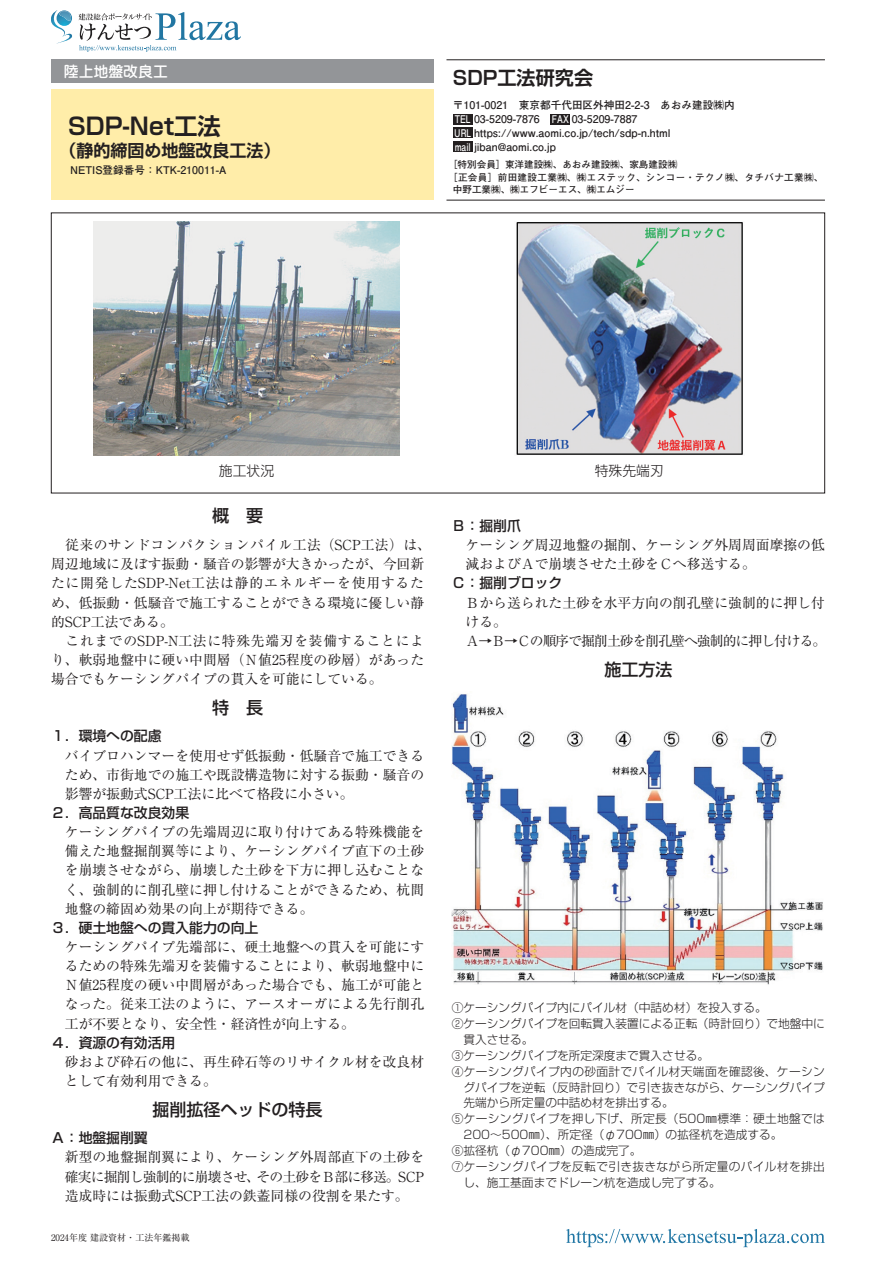
<style>
.page{position:relative;width:893px;height:1263px;background:#fff}
.page>*{position:absolute;margin:0;border:0;box-sizing:border-box;transform-origin:0 0}
.t1{font:700 23.4px "Shin Go Pr 6 De";color:#231f20}
.t2{font:700 19.2px "Shin Go Pr 6 De";color:#231f20}
.t3{font:500 16.95px "Shin Go Pr 6";color:#231f20}
.t4{font:700 16.95px "Shin Go Pr 6 De";color:#231f20}
.t5{font:500 14.85px "Jun 34 Pro";color:#fff}
.t6{font:13.8px/19.2px "Ryumin Pr 6";color:#231f20;text-align:justify}
.t7{font:500 13.8px "Shin Go Pr 6";color:#231f20}
.t8{font:13.8px "Ryumin Pr 6";letter-spacing:-.07em;color:#231f20}
.t9{font:300 13.8px "Shin Go Pr 6";color:#231f20}
.t10{font:300 11.7px "Shin Go Pr 6";color:#231f20}
.t11{font:300 11.7px "Shin Go Pr 6";letter-spacing:.03em;color:#231f20}
.t12{font:300 11.7px "Shin Go Pr 6";letter-spacing:.025em;color:#231f20}
.t13{font:700 10.65px/13.8px "Futo Go B101 Pr 6";color:#231f20}
.t14{font:700 9.6px "Futo Go B101 Pr 6";color:#231f20}
.t15{font:700 9.6px "Futo Go B101 Pr 6";letter-spacing:.04em;color:#231f20}
.t16{font:9px "Ryumin Pr 6";color:#231f20}
.s1{color:#fff}
</style>
<div class="page">
<img style="left:93px;top:221px;width:307px;height:234px">
<img style="left:516px;top:222px;width:227px;height:233px">
<hr style="left:446px;top:200px;width:379px;height:1px;background:#231f20">
<hr style="left:446px;top:60px;width:379px;height:1px;background:#231f20">
<div style="left:51px;top:60px;width:383px;height:23px;background:#939598"></div>
<div style="left:51px;top:89px;width:383px;height:111px;background:#ffeda9"></div>
<div style="left:453px;top:114px;width:20px;height:10px;background:#231f20"></div>
<div style="left:550px;top:114px;width:20px;height:10px;background:#231f20"></div>
<div style="left:453px;top:128px;width:20px;height:10px;background:#231f20"></div>
<div style="left:453px;top:141px;width:20px;height:11px;background:#231f20"></div>
<img style="left:452px;top:693px;width:371px;height:292px">
<svg style="left:566px;top:1229px;width:259px;height:18px"></svg>
<img style="left:66px;top:10px;width:6px;height:16px">
<img style="left:66px;top:11px;width:6px;height:10px">
<img style="left:51px;top:10px;width:15px;height:23px">
<img style="left:58px;top:33px;width:14px;height:10px">
<svg style="left:78px;top:12px;width:163px;height:40px"></svg>
<p class="t5" style="left:64px;top:59px;width:106px">陸上地盤改良工</p>
<h1 class="t1" style="left:68px;top:107px;width:154px">SDP-Net工法</h1>
<p class="t4" style="left:60px;top:137px;width:223px">（静的締固め地盤改良工法）</p>
<p class="t13" style="left:70px;top:163px;width:158px">NETIS登録番号：KTK-210011-A</p>
<h2 class="t2" style="left:453px;top:62px;width:142px">SDP工法研究会</h2>
<p class="t13" style="left:453px;top:98px;width:283px">〒101-0021　東京都千代田区外神田2-2-3　あおみ建設㈱内<span class="s1">TEL</span> 03-5209-7876　<span class="s1">FAX</span> 03-5209-7887<br><span class="s1">URL</span> https://www.aomi.co.jp/tech/sdp-n.html<br><span class="s1">mail</span> jiban@aomi.co.jp</p>
<p class="t14" style="left:448px;top:157px;width:231px">［特別会員］東洋建設㈱、あおみ建設㈱、家島建設㈱</p>
<p class="t15" style="left:448px;top:169px;width:377px">［正会員］前田建設工業㈱、㈱エステック、シンコー・テクノ㈱、タチバナ工業㈱、</p>
<p class="t14" style="left:453px;top:182px;width:183px">中野工業㈱、㈱エフビーエス、㈱エムジー</p>
<p class="t9" style="left:219px;top:459px;width:57px">施工状況</p>
<p class="t9" style="left:595px;top:459px;width:71px">特殊先端刃</p>
<p class="t3" style="left:212px;top:502px;width:53px">概　要</p>
<p class="t6" style="left:51px;top:535px;width:381px;text-align:left">　従来のサンドコンパクションパイル工法（SCP工法）は、周辺地域に及ぼす振動・騒音の影響が大きかったが、今回新たに開発したSDP-Net工法は静的エネルギーを使用するため、低振動・低騒音で施工することができる環境に優しい静的SCP工法である。<br>　これまでのSDP-N工法に特殊先端刃を装備することにより、軟弱地盤中に硬い中間層（Ｎ値25程度の砂層）があった場合でもケーシングパイプの貫入を可能にしている。</p>
<p class="t3" style="left:212px;top:693px;width:53px">特　長</p>
<p class="t7" style="left:51px;top:725px;width:112px">１．環境への配慮</p>
<p class="t6" style="left:65px;top:745px;width:361px">バイブロハンマーを使用せず低振動・低騒音で施工できるため、市街地での施工や既設構造物に対する振動・騒音の影響が振動式SCP工法に比べて格段に小さい。</p>
<p class="t7" style="left:51px;top:801px;width:140px">２．高品質な改良効果</p>
<p class="t6" style="left:65px;top:822px;width:361px">ケーシングパイプの先端周辺に取り付けてある特殊機能を備えた地盤掘削翼等により、ケーシングパイプ直下の土砂を崩壊させながら、崩壊した土砂を下方に押し込むことなく、強制的に削孔壁に押し付けることができるため、杭間地盤の締固め効果の向上が期待できる。</p>
<p class="t7" style="left:51px;top:916px;width:209px">３．硬土地盤への貫入能力の向上</p>
<p class="t6" style="left:65px;top:936px;width:361px">ケーシングパイプ先端部に、硬土地盤への貫入を可能にするための特殊先端刃を装備することにより、軟弱地盤中にＮ値25程度の硬い中間層があった場合でも、施工が可能となった。従来工法のように、アースオーガによる先行削孔工が不要となり、安全性・経済性が向上する。</p>
<p class="t7" style="left:51px;top:1031px;width:126px">４．資源の有効活用</p>
<p class="t6" style="left:65px;top:1051px;width:361px">砂および砕石の他に、再生砕石等のリサイクル材を改良材として有効利用できる。</p>
<p class="t3" style="left:153px;top:1095px;width:172px">掘削拡径ヘッドの特長</p>
<p class="t7" style="left:51px;top:1127px;width:98px">Ａ：地盤掘削翼</p>
<p class="t6" style="left:65px;top:1147px;width:361px">新型の地盤掘削翼により、ケーシング外周部直下の土砂を確実に掘削し強制的に崩壊させ、その土砂をＢ部に移送。SCP造成時には振動式SCP工法の鉄蓋同様の役割を果たす。</p>
<p class="t7" style="left:452px;top:514px;width:71px">Ｂ：掘削爪</p>
<p class="t6" style="left:466px;top:535px;width:361px">ケーシング周辺地盤の掘削、ケーシング外周周面摩擦の低減およびＡで崩壊させた土砂をＣへ移送する。</p>
<p class="t7" style="left:452px;top:572px;width:112px">Ｃ：掘削ブロック</p>
<p class="t6" style="left:466px;top:592px;width:361px">Ｂから送られた土砂を水平方向の削孔壁に強制的に押し付</p>
<p class="t6" style="left:466px;top:611px;width:43px">ける。</p>
<p class="t8" style="left:452px;top:630px;width:376px">　Ａ→Ｂ→Ｃの順序で掘削土砂を削孔壁へ強制的に押し付ける。</p>
<p class="t3" style="left:604px;top:655px;width:70px">施工方法</p>
<p class="t10" style="left:452px;top:998px;width:317px">①ケーシングパイプ内にパイル材（中詰め材）を投入する。</p>
<p class="t10" style="left:452px;top:1014px;width:375px">②ケーシングパイプを回転貫入装置による正転（時計回り）で地盤中に</p>
<p class="t10" style="left:463px;top:1029px;width:72px">貫入させる。</p>
<p class="t10" style="left:452px;top:1045px;width:259px">③ケーシングパイプを所定深度まで貫入させる。</p>
<p class="t11" style="left:452px;top:1061px;width:374px">④ケーシングパイプ内の砂面計でパイル材天端面を確認後、ケーシン</p>
<p class="t10" style="left:463px;top:1077px;width:363px">グパイプを逆転（反時計回り）で引き抜きながら、ケーシングパイプ</p>
<p class="t10" style="left:463px;top:1093px;width:212px">先端から所定量の中詰め材を排出する。</p>
<p class="t12" style="left:452px;top:1109px;width:375px">⑤ケーシングパイプを押し下げ、所定長（500㎜標準：硬土地盤では</p>
<p class="t10" style="left:463px;top:1125px;width:320px">200～500㎜）、所定径（φ700㎜）の拡径杭を造成する。</p>
<p class="t10" style="left:452px;top:1141px;width:191px">⑥拡径杭（φ700㎜）の造成完了。</p>
<p class="t11" style="left:452px;top:1157px;width:375px">⑦ケーシングパイプを反転で引き抜きながら所定量のパイル材を排出</p>
<p class="t10" style="left:463px;top:1173px;width:259px">し、施工基面までドレーン杭を造成し完了する。</p>
<p class="t16" style="left:51px;top:1230px;width:140px">2024年度 建設資材・工法年鑑掲載</p>
<p class="t16" style="left:55px;top:1230px;width:140px">2023年度 建設資材・工法年鑑掲載</p>
<p class="t16" style="left:65px;top:1230px;width:6px">3</p>
</div>
